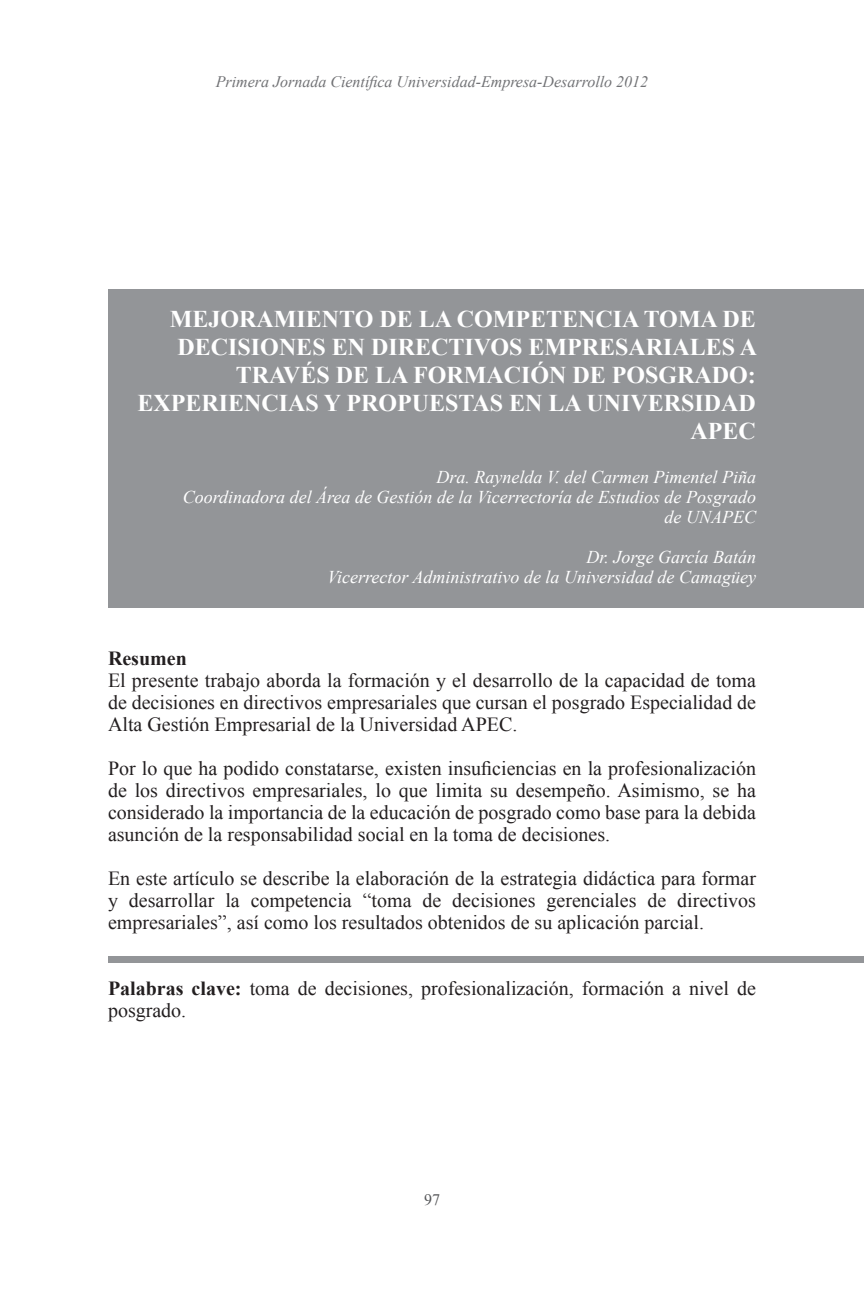
<style>
.page{position:relative;width:864px;height:1296px;background:#fff}
.page>*{position:absolute;margin:0;border:0;box-sizing:border-box;transform-origin:0 0}
.t1{font:700 24px/28px "Times New Roman";color:#fff;text-align:right}
.t2{font:20px/22px "Times New Roman";color:#231f20;text-align:justify}
.t3{font:700 20px "Times New Roman";color:#231f20}
.t4{font:italic 18px/20px "Times New Roman";color:#fff;text-align:right}
.t5{font:italic 16px "Times New Roman";color:#717275}
.t6{font:16px "Times New Roman";color:#57585a}
.s1{font-weight:700}
</style>
<div class="page">
<div style="left:108px;top:290px;width:756px;height:318px;background:#939598"></div>
<div style="left:108px;top:957px;width:756px;height:6px;background:#939598"></div>
<p class="t5" style="left:216px;top:71px;width:434px">Primera Jornada Científica Universidad-Empresa-Desarrollo 2012</p>
<p class="t1" style="left:137px;top:305px;width:621px">MEJORAMIENTO DE LA COMPETENCIA TOMA DE DECISIONES EN DIRECTIVOS EMPRESARIALES A TRAVÉS DE LA FORMACIÓN DE POSGRADO:<br>EXPERIENCIAS Y PROPUESTAS EN LA UNIVERSIDAD APEC</p>
<p class="t4" style="left:183px;top:467px;width:575px">Dra. Raynelda V. del Carmen Pimentel Piña<br>Coordinadora del Área de Gestión de la Vicerrectoría de Estudios de Posgrado de UNAPEC</p>
<p class="t4" style="left:327px;top:547px;width:430px">Dr. Jorge García Batán<br>Vicerrector Administrativo de la Universidad de Camagüey</p>
<p class="t3" style="left:108px;top:645px;width:80px">Resumen</p>
<p class="t2" style="left:108px;top:669px;width:650px">El presente trabajo aborda la formación y el desarrollo de la capacidad de toma de decisiones en directivos empresariales que cursan el posgrado Especialidad de Alta Gestión Empresarial de la Universidad APEC.</p>
<p class="t2" style="left:108px;top:757px;width:650px">Por lo que ha podido constatarse, existen insuficiencias en la profesionalización de los directivos empresariales, lo que limita su desempeño. Asimismo, se ha considerado la importancia de la educación de posgrado como base para la debida asunción de la responsabilidad social en la toma de decisiones.</p>
<p class="t2" style="left:108px;top:867px;width:650px">En este artículo se describe la elaboración de la estrategia didáctica para formar y desarrollar la competencia “toma de decisiones gerenciales de directivos empresariales”, así como los resultados obtenidos de su aplicación parcial.</p>
<p class="t2" style="left:108px;top:977px;width:650px"><span class="s1">Palabras clave:</span> toma de decisiones, profesionalización, formación a nivel de posgrado.</p>
<p class="t6" style="left:424px;top:1189px;width:17px">97</p>
</div>
